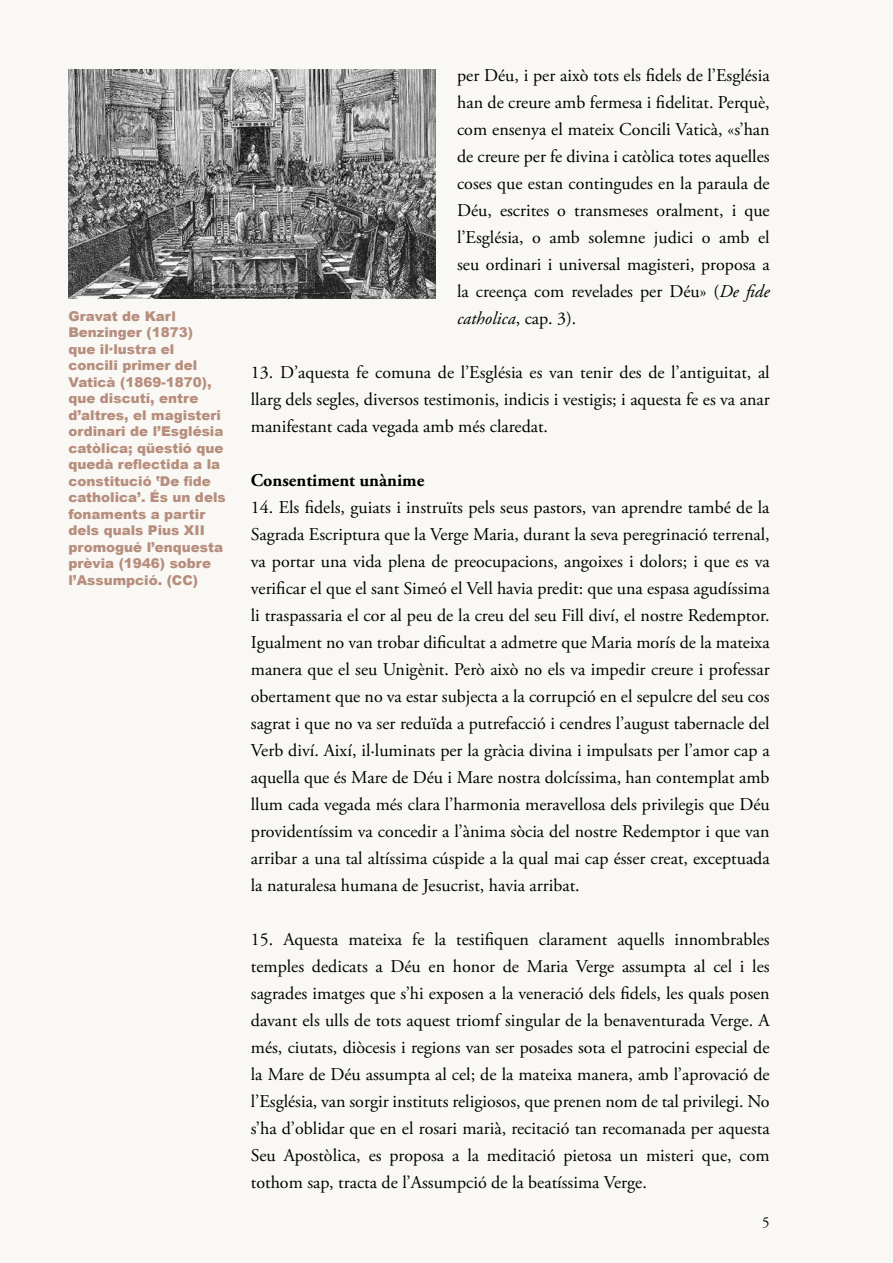
<style>
.page{position:relative;width:893px;height:1263px;background:#f9f8f4}
.page>*{position:absolute;margin:0;border:0;box-sizing:border-box;transform-origin:0 0}
.t1{font:18px/27px "Adobe Garamond Pro";color:#000;text-align:justify}
.t2{font:700 18px "Adobe Garamond Pro";color:#000}
.t3{font:15px "Adobe Garamond Pro";color:#000}
.t4{font:900 13.5px/16.5px "Arial";color:#b78e7d}
.s1{font-style:italic}
</style>
<div class="page">
<img style="left:68px;top:70px;width:368px;height:228px">
<p class="t4" style="left:68px;top:307px;width:159px">Gravat de Karl<br>Benzinger (1873)<br>que il·lustra el concili primer del<br>Vaticà (1869-1870), que discutí, entre d’altres, el magisteri ordinari de l’Església catòlica; qüestió que quedà reflectida a la constitució ‛De fide catholica’. És un dels fonaments a partir dels quals Pius XII promogué l’enquesta prèvia (1946) sobre l’Assumpció. (CC)</p>
<p class="t1" style="left:457px;top:63px;width:314px">per Déu, i per això tots els fidels de l’Església han de creure amb fermesa i fidelitat. Perquè, com ensenya el mateix Concili Vaticà, «s’han de creure per fe divina i catòlica totes aquelles coses que estan contingudes en la paraula de Déu, escrites o transmeses oralment, i que l’Església, o amb solemne judici o amb el seu ordinari i universal magisteri, proposa a la creença com revelades per Déu» (<span class="s1">De fide catholica</span>, cap. 3).</p>
<p class="t1" style="left:251px;top:360px;width:520px">13. D’aquesta fe comuna de l’Església es van tenir des de l’antiguitat, al llarg dels segles, diversos testimonis, indicis i vestigis; i aquesta fe es va anar manifestant cada vegada amb més claredat.</p>
<p class="t2" style="left:251px;top:470px;width:175px">Consentiment unànime</p>
<p class="t1" style="left:251px;top:495px;width:520px">14. Els fidels, guiats i instruïts pels seus pastors, van aprendre també de la Sagrada Escriptura que la Verge Maria, durant la seva peregrinació terrenal, va portar una vida plena de preocupacions, angoixes i dolors; i que es va verificar el que el sant Simeó el Vell havia predit: que una espasa agudíssima li traspassaria el cor al peu de la creu del seu Fill diví, el nostre Redemptor.<br>Igualment no van trobar dificultat a admetre que Maria morís de la mateixa manera que el seu Unigènit. Però això no els va impedir creure i professar obertament que no va estar subjecta a la corrupció en el sepulcre del seu cos sagrat i que no va ser reduïda a putrefacció i cendres l’august tabernacle del Verb diví. Així, il·luminats per la gràcia divina i impulsats per l’amor cap a aquella que és Mare de Déu i Mare nostra dolcíssima, han contemplat amb llum cada vegada més clara l’harmonia meravellosa dels privilegis que Déu providentíssim va concedir a l’ànima sòcia del nostre Redemptor i que van arribar a una tal altíssima cúspide a la qual mai cap ésser creat, exceptuada la naturalesa humana de Jesucrist, havia arribat.</p>
<p class="t1" style="left:251px;top:927px;width:520px">15. Aquesta mateixa fe la testifiquen clarament aquells innombrables temples dedicats a Déu en honor de Maria Verge assumpta al cel i les sagrades imatges que s’hi exposen a la veneració dels fidels, les quals posen davant els ulls de tots aquest triomf singular de la benaventurada Verge. A més, ciutats, diòcesis i regions van ser posades sota el patrocini especial de la Mare de Déu assumpta al cel; de la mateixa manera, amb l’aprovació de l’Església, van sorgir instituts religiosos, que prenen nom de tal privilegi. No s’ha d’oblidar que en el rosari marià, recitació tan recomanada per aquesta Seu Apostòlica, es proposa a la meditació pietosa un misteri que, com tothom sap, tracta de l’Assumpció de la beatíssima Verge.</p>
<p class="t3" style="left:762px;top:1213px;width:9px">5</p>
</div>
